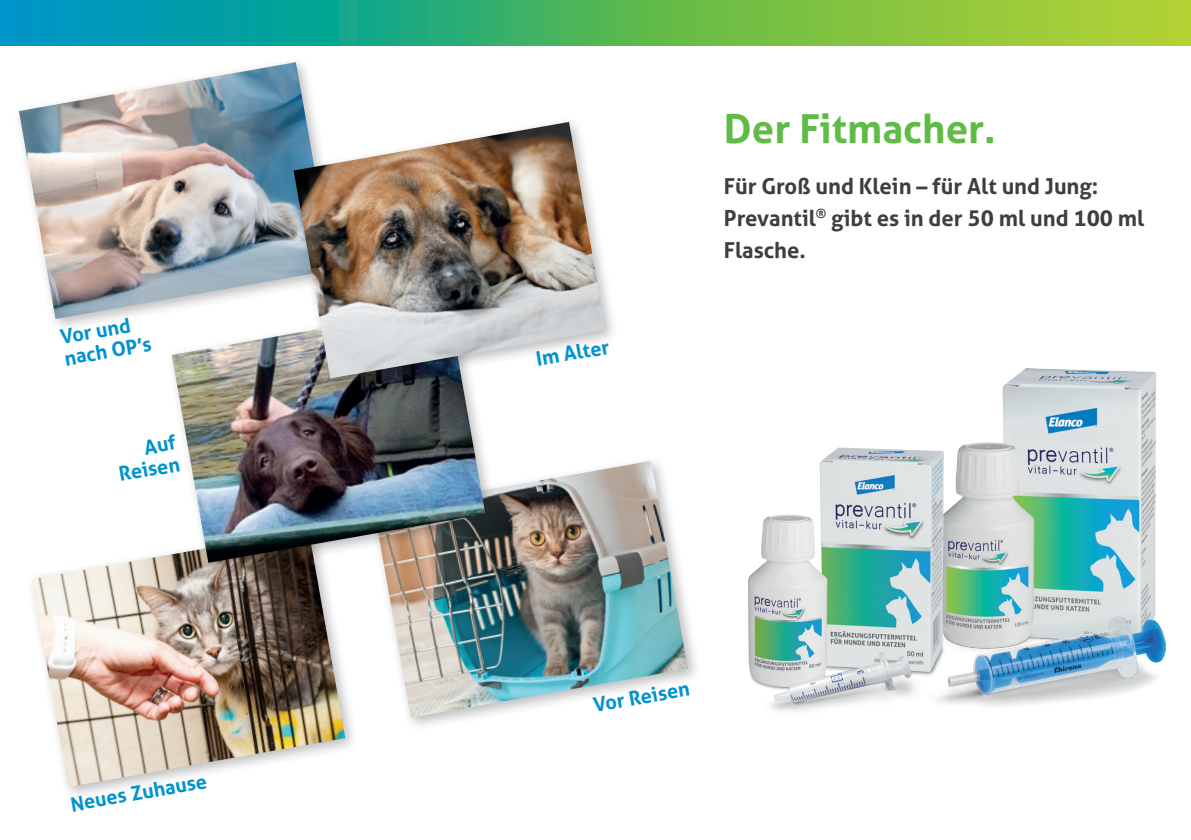
<style>
.page{position:relative;width:1191px;height:840px;background:#fff}
.page>*{position:absolute;margin:0;border:0;box-sizing:border-box;transform-origin:0 0}
.t1{font:700 40px "Aller";color:#60bb46}
.t2{font:700 22px/32px "Aller";color:#3e3e3f}
.t3{font:700 20px/22px "Aller";color:#0093d0}
</style>
<div class="page">
<div style="left:368px;top:454px;width:334px;height:277px;background:#231f20;opacity:.3"></div>
<img style="left:374px;top:460px;width:314px;height:257px">
<img style="left:32px;top:555px;width:313px;height:231px">
<div style="left:165px;top:299px;width:334px;height:278px;background:#231f20;opacity:.3"></div>
<img style="left:172px;top:333px;width:313px;height:229px">
<svg style="left:0;top:0;width:1191px;height:45px;background:#4db469"></svg>
<div style="left:13px;top:56px;width:334px;height:277px;background:#fff"></div>
<img style="left:19px;top:62px;width:295px;height:257px">
<div style="left:287px;top:116px;width:332px;height:276px;background:#231f20;opacity:.3"></div>
<img style="left:294px;top:122px;width:311px;height:256px">
<img style="left:748px;top:368px;width:418px;height:343px">
<p class="t3" style="left:59px;top:326px;width:90px;rotate:-10deg">Vor und nach OP’s</p>
<p class="t3" style="left:113px;top:441px;width:63px;text-align:right;rotate:-10deg">Auf<br>Reisen</p>
<p class="t3" style="left:69px;top:793px;width:139px;rotate:-10deg">Neues Zuhause</p>
<p class="t3" style="left:534px;top:348px;width:75px;rotate:-10deg">Im Alter</p>
<h1 class="t1" style="left:724px;top:104px;width:273px">Der Fitmacher.</h1>
<p class="t2" style="left:724px;top:169px;width:422px">Für Groß und Klein – für Alt und Jung:<br>Prevantil<sup>®</sup> gibt es in der 50 ml und 100 ml<br>Flasche.</p>
<p class="t3" style="left:591px;top:693px;width:99px;rotate:-10deg">Vor Reisen</p>
</div>
